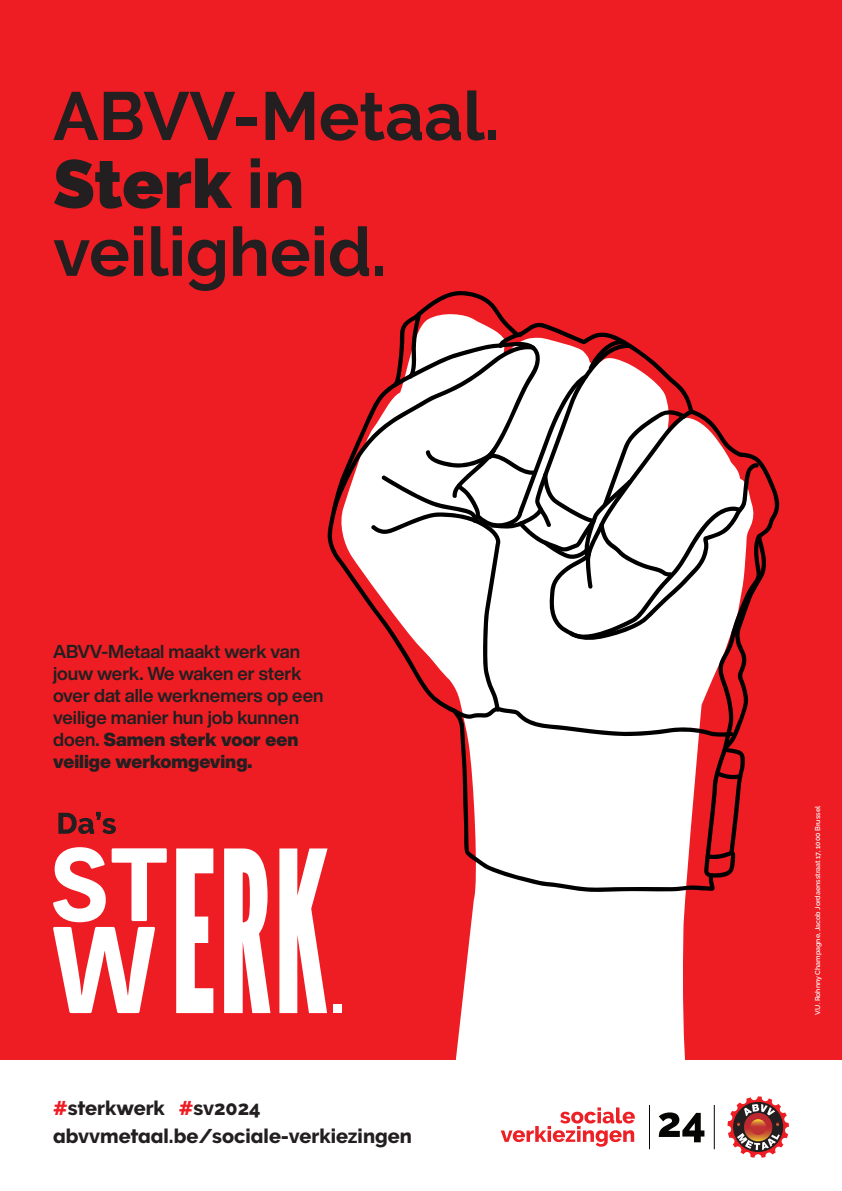
<style>
.page{position:relative;width:842px;height:1191px;background:#ee1d23}
.page>*{position:absolute;margin:0;border:0;box-sizing:border-box;transform-origin:0 0}
.t1{font:700 67.9px/67.9px "Raleway";color:#231f20}
.t2{font:800 19.8px/28px "Raleway";color:#231f20}
.t3{font:700 18.4px/22.1px "Helvetica Now Display";color:#231f20}
.t4{font:600 7px "Raleway";color:#fff}
.s1{font-weight:900}
.s2{color:#ee1d23}
</style>
<div class="page">
<div style="left:0;top:1060px;width:842px;height:131px;background:#fff"></div>
<svg style="left:659px;top:1112px;width:45px;height:30px"></svg>
<svg style="left:501px;top:1107px;width:134px;height:39px"></svg>
<hr style="left:714px;top:1105px;width:1px;height:44px;background:#050504">
<hr style="left:649px;top:1105px;width:1px;height:44px;background:#050504">
<svg style="left:727px;top:1096px;width:62px;height:61px"></svg>
<svg style="left:744px;top:1112px;width:28px;height:29px"></svg>
<svg style="left:750px;top:1119px;width:16px;height:16px"></svg>
<svg style="left:53px;top:847px;width:114px;height:166px"></svg>
<svg style="left:58px;top:812px;width:58px;height:22px"></svg>
<div style="left:455px;top:1013px;width:230px;height:47px;background:#fff"></div>
<svg style="left:176px;top:311px;width:586px;height:702px"></svg>
<h1 class="t1" style="left:53px;top:82px;width:448px">ABVV-Metaal.<br><span class="s1">Sterk</span> in veiligheid.</h1>
<p class="t3" style="left:53px;top:640px;width:272px">ABVV-Metaal maakt werk van jouw werk. We waken er sterk over dat alle werknemers op een veilige manier hun job kunnen doen. <span class="s1">Samen sterk voor een veilige werkomgeving.</span></p>
<p class="t2" style="left:53px;top:1093px;width:360px"><span class="s2">#</span>sterkwerk <span class="s2">#</span>sv2024 abvvmetaal.be/sociale-verkiezingen</p>
<p class="t4" style="left:814px;top:1015px;width:210px;rotate:-90deg">V.U. Rohnny Champagne, Jacob Jordaensstraat 17, 1000 Brussel</p>
</div>
